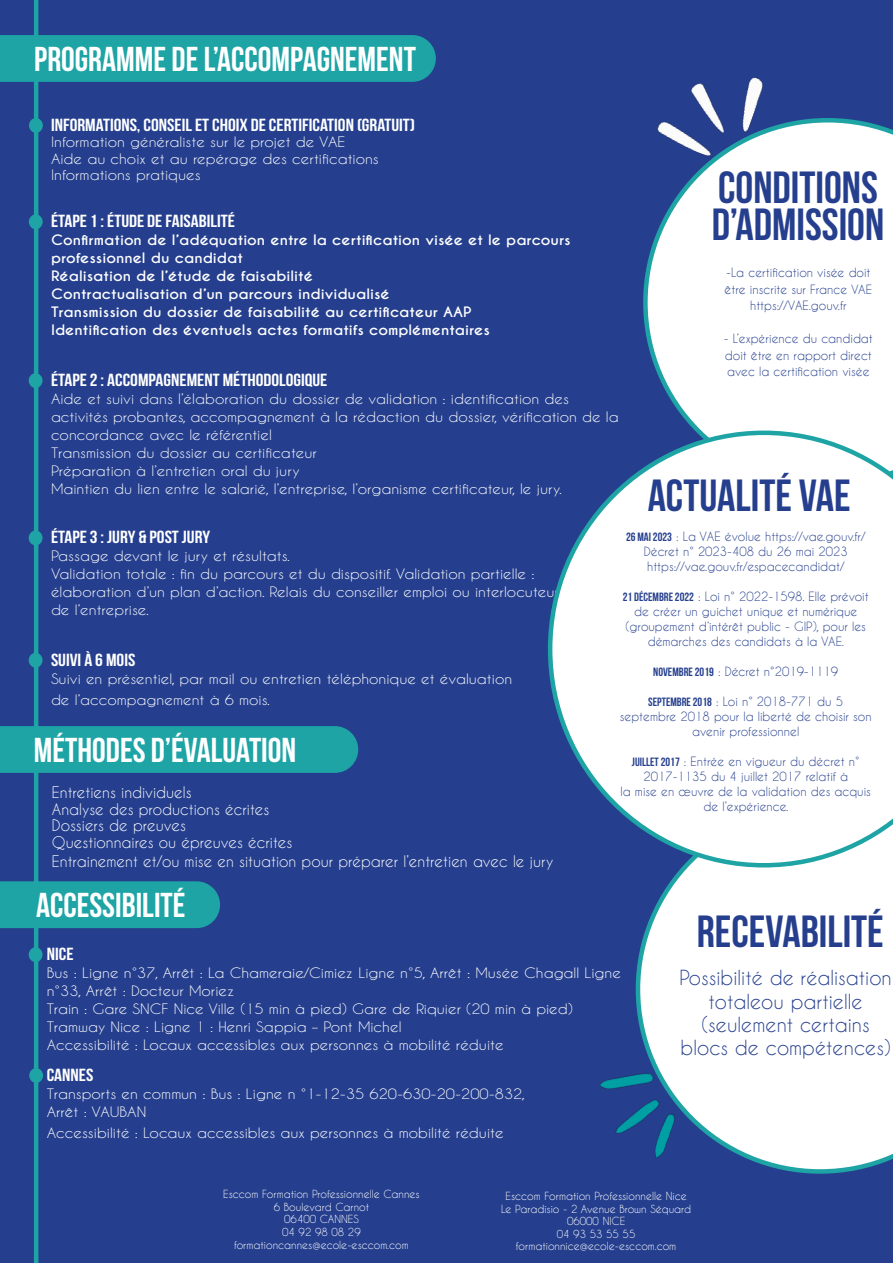
<style>
.page{position:relative;width:893px;height:1263px;background:#253f8e}
.page>*{position:absolute;margin:0;border:0;box-sizing:border-box;transform-origin:0 0}
.t1{font:700 45px/37.5px "Bebas Neue";color:#253f8e}
.t2{font:700 34.5px "Bebas Neue";color:#fff}
.t3{font:19.5px "Caviar Dreams";color:#253f8e}
.t4{font:700 17.55px "Bebas Neue";color:#fff;scale:1.11 1}
.t5{font:15px "Caviar Dreams";color:#fff}
.t6{font:13.5px/18px "Caviar Dreams";color:#fff;scale:1.11 1}
.t7{font:700 13.5px/18px "Caviar Dreams";color:#fff;scale:1.11 1}
.t8{font:12px/15px "Caviar Dreams";color:#253f8e;text-align:center}
.t9{font:10.5px "Caviar Dreams";color:#fff}
.s1{font-family:"Bebas Neue";font-weight:700}
</style>
<div class="page">
<svg style="left:636px;top:867px;width:257px;height:307px"></svg>
<svg style="left:643px;top:118px;width:250px;height:313px"></svg>
<div style="left:0;top:35px;width:436px;height:47px;background:#1ea4a5"></div>
<div style="left:30px;top:119px;width:12px;height:13px;background:#1ea4a5;border-radius:50%"></div>
<div style="left:29px;top:118px;width:14px;height:15px;border:2px solid #1ea4a5;border-radius:50%"></div>
<div style="left:0;top:726px;width:358px;height:47px;background:#1ea4a5"></div>
<hr style="left:34px;top:0;width:4px;height:1263px;background:#1ea4a5">
<svg style="left:548px;top:431px;width:345px;height:436px"></svg>
<img style="left:576px;top:0;width:261px;height:213px">
<img style="left:575px;top:956px;width:283px;height:273px">
<div style="left:30px;top:215px;width:12px;height:13px;background:#1ea4a5;border-radius:50%"></div>
<div style="left:29px;top:214px;width:14px;height:15px;border:2px solid #1ea4a5;border-radius:50%"></div>
<div style="left:29px;top:948px;width:13px;height:13px;background:#1ea4a5;border-radius:50%"></div>
<div style="left:29px;top:947px;width:14px;height:15px;border:2px solid #1ea4a5;border-radius:50%"></div>
<div style="left:30px;top:1069px;width:12px;height:13px;background:#1ea4a5;border-radius:50%"></div>
<div style="left:29px;top:1068px;width:14px;height:15px;border:2px solid #1ea4a5;border-radius:50%"></div>
<div style="left:29px;top:374px;width:13px;height:13px;background:#1ea4a5;border-radius:50%"></div>
<div style="left:29px;top:373px;width:14px;height:15px;border:2px solid #1ea4a5;border-radius:50%"></div>
<div style="left:29px;top:531px;width:13px;height:14px;background:#1ea4a5;border-radius:50%"></div>
<div style="left:29px;top:530px;width:14px;height:15px;border:2px solid #1ea4a5;border-radius:50%"></div>
<div style="left:29px;top:653px;width:13px;height:14px;background:#1ea4a5;border-radius:50%"></div>
<div style="left:29px;top:653px;width:14px;height:15px;border:2px solid #1ea4a5;border-radius:50%"></div>
<div style="left:0;top:881px;width:220px;height:47px;background:#1ea4a5"></div>
<p class="t2" style="left:34px;top:40px;width:383px">PROGRAMME DE L’ACCOMPAGNEMENT</p>
<p class="t4" style="left:51px;top:115px;width:329px">INFORMATIONS, CONSEIL ET CHOIX DE CERTIFICATION (GRATUIT)</p>
<p class="t6" style="left:51px;top:133px;width:267px">Information généraliste sur le projet de VAE</p>
<p class="t6" style="left:51px;top:149px;width:297px">Aide au choix et au repérage des certifications</p>
<p class="t6" style="left:51px;top:166px;width:136px">Informations pratiques</p>
<p class="t4" style="left:51px;top:212px;width:167px">ÉTAPE 1 : ÉTUDE DE FAISABILITÉ</p>
<p class="t7" style="left:51px;top:232px;width:470px">Confirmation de l’adéquation entre la certification visée et le parcours professionnel du candidat</p>
<p class="t7" style="left:51px;top:268px;width:238px">Réalisation de l’étude de faisabilité</p>
<p class="t7" style="left:51px;top:286px;width:307px">Contractualisation d’un parcours individualisé</p>
<p class="t7" style="left:51px;top:304px;width:380px">Transmission du dossier de faisabilité au certificateur AAP</p>
<p class="t7" style="left:51px;top:322px;width:397px">Identification des éventuels actes formatifs complémentaires</p>
<p class="t4" style="left:51px;top:370px;width:250px">ÉTAPE 2 : ACCOMPAGNEMENT MÉTHODOLOGIQUE</p>
<p class="t6" style="left:51px;top:390px;width:513px">Aide et suivi dans l’élaboration du dossier de validation : identification des activités probantes, accompagnement à la rédaction du dossier, vérification de la concordance avec le référentiel</p>
<p class="t6" style="left:51px;top:444px;width:241px">Transmission du dossier au certificateur</p>
<p class="t6" style="left:51px;top:462px;width:226px">Préparation à l’entretien oral du jury</p>
<p class="t6" style="left:51px;top:480px;width:462px">Maintien du lien entre le salarié, l’entreprise, l’organisme certificateur, le jury.</p>
<p class="t4" style="left:51px;top:527px;width:145px">ÉTAPE 3 : JURY &amp; POST JURY</p>
<p class="t6" style="left:51px;top:547px;width:217px">Passage devant le jury et résultats.</p>
<p class="t6" style="left:51px;top:565px;width:437px">Validation totale : fin du parcours et du dispositif. Validation partielle :</p>
<p class="t6" style="left:51px;top:583px;width:459px">élaboration d’un plan d’action. Relais du conseiller emploi ou interlocuteur</p>
<p class="t6" style="left:51px;top:601px;width:90px">de l’entreprise.</p>
<p class="t4" style="left:51px;top:650px;width:77px">SUIVI À 6 MOIS</p>
<p class="t6" style="left:51px;top:669px;width:417px">Suivi en présentiel, par mail ou entretien téléphonique et évaluation</p>
<p class="t6" style="left:51px;top:691px;width:199px">de l’accompagnement à 6 mois.</p>
<p class="t1" style="left:712px;top:168px;width:174px">CONDITIONS<br>D’ADMISSION</p>
<p class="t8" style="left:726px;top:265px;width:146px">-La certification visée doit</p>
<p class="t8" style="left:725px;top:281px;width:149px">être inscrite sur France VAE</p>
<p class="t8" style="left:750px;top:298px;width:98px">https://VAE.gouv.fr</p>
<p class="t8" style="left:724px;top:331px;width:151px">- L’expérience du candidat</p>
<p class="t8" style="left:725px;top:347px;width:148px">doit être en rapport direct</p>
<p class="t8" style="left:727px;top:364px;width:144px">avec la certification visée</p>
<p class="t1" style="left:648px;top:477px;width:205px">ACTUALITÉ VAE</p>
<p class="t8" style="left:626px;top:529px;width:241px"><span class="s1">26 MAI 2023</span> : La VAE évolue https://vae.gouv.fr/</p>
<p class="t8" style="left:644px;top:544px;width:205px">Décret n° 2023-408 du 26 mai 2023</p>
<p class="t8" style="left:647px;top:559px;width:199px">https://vae.gouv.fr/espacecandidat/</p>
<p class="t8" style="left:623px;top:589px;width:247px"><span class="s1">21 DÉCEMBRE 2022</span> : Loi n° 2022-1598. Elle prévoit</p>
<p class="t8" style="left:634px;top:604px;width:225px">de créer un guichet unique et numérique</p>
<p class="t8" style="left:625px;top:619px;width:242px">(groupement d’intérêt public - GIP), pour les démarches des candidats à la VAE.</p>
<p class="t8" style="left:653px;top:664px;width:186px"><span class="s1">NOVEMBRE 2019</span> : Décret n°2019-1119</p>
<p class="t8" style="left:648px;top:694px;width:196px"><span class="s1">SEPTEMBRE 2018</span> : Loi n° 2018-771 du 5</p>
<p class="t8" style="left:620px;top:709px;width:253px">septembre 2018 pour la liberté de choisir son</p>
<p class="t8" style="left:692px;top:724px;width:109px">avenir professionnel</p>
<p class="t8" style="left:632px;top:754px;width:229px"><span class="s1">JUILLET 2017</span> : Entrée en vigueur du décret n°</p>
<p class="t8" style="left:643px;top:769px;width:206px">2017-1135 du 4 juillet 2017 relatif à</p>
<p class="t8" style="left:621px;top:784px;width:252px">la mise en œuvre de la validation des acquis</p>
<p class="t8" style="left:703px;top:799px;width:87px">de l’expérience.</p>
<p class="t2" style="left:34px;top:731px;width:264px">MÉTHODES D’ÉVALUATION</p>
<p class="t5" style="left:52px;top:784px;width:141px">Entretiens individuels</p>
<p class="t5" style="left:52px;top:800px;width:219px">Analyse des productions écrites</p>
<p class="t5" style="left:52px;top:817px;width:135px">Dossiers de preuves</p>
<p class="t5" style="left:52px;top:833px;width:242px">Questionnaires ou épreuves écrites</p>
<p class="t5" style="left:52px;top:853px;width:503px">Entrainement et/ou mise en situation pour préparer l’entretien avec le jury</p>
<p class="t2" style="left:36px;top:886px;width:151px">ACCESSIBILITÉ</p>
<p class="t4" style="left:47px;top:944px;width:26px">NICE</p>
<p class="t6" style="left:47px;top:963px;width:519px">Bus : Ligne n°37, Arrêt : La Chameraie/Cimiez Ligne n°5, Arrêt : Musée Chagall Ligne n°33, Arrêt : Docteur Moriez</p>
<p class="t6" style="left:47px;top:999px;width:476px">Train : Gare SNCF Nice Ville (15 min à pied) Gare de Riquier (20 min à pied)<br>Tramway Nice : Ligne 1 : Henri Sappia – Pont Michel</p>
<p class="t6" style="left:47px;top:1035px;width:413px">Accessibilité : Locaux accessibles aux personnes à mobilité réduite</p>
<p class="t4" style="left:47px;top:1065px;width:43px">CANNES</p>
<p class="t6" style="left:47px;top:1084px;width:432px">Transports en commun : Bus : Ligne n °1-12-35 620-630-20-200-832,</p>
<p class="t6" style="left:47px;top:1102px;width:91px">Arrêt : VAUBAN</p>
<p class="t6" style="left:47px;top:1124px;width:413px">Accessibilité : Locaux accessibles aux personnes à mobilité réduite</p>
<p class="t1" style="left:697px;top:912px;width:189px">RECEVABILITÉ</p>
<p class="t3" style="left:679px;top:966px;width:214px">Possibilité de réalisation</p>
<p class="t3" style="left:708px;top:989px;width:156px">totaleou partielle</p>
<p class="t3" style="left:701px;top:1013px;width:170px">(seulement certains</p>
<p class="t3" style="left:680px;top:1036px;width:212px">blocs de compétences)</p>
<p class="t9" style="left:223px;top:1188px;width:198px">Esccom Formation Professionnelle Cannes</p>
<p class="t9" style="left:274px;top:1200px;width:97px">6 Boulevard Carnot</p>
<p class="t9" style="left:284px;top:1213px;width:76px">06400 CANNES</p>
<p class="t9" style="left:282px;top:1225px;width:80px">04 92 98 08 29</p>
<p class="t9" style="left:234px;top:1238px;width:176px">formationcannes@ecole-esccom.com</p>
<p class="t9" style="left:506px;top:1190px;width:183px">Esccom Formation Professionnelle Nice</p>
<p class="t9" style="left:501px;top:1202px;width:192px">Le Paradisio - 2 Avenue Brown Séquard</p>
<p class="t9" style="left:567px;top:1215px;width:60px">06000 NICE</p>
<p class="t9" style="left:557px;top:1227px;width:80px">04 93 53 55 55</p>
<p class="t9" style="left:516px;top:1240px;width:162px">formationnice@ecole-esccom.com</p>
</div>
